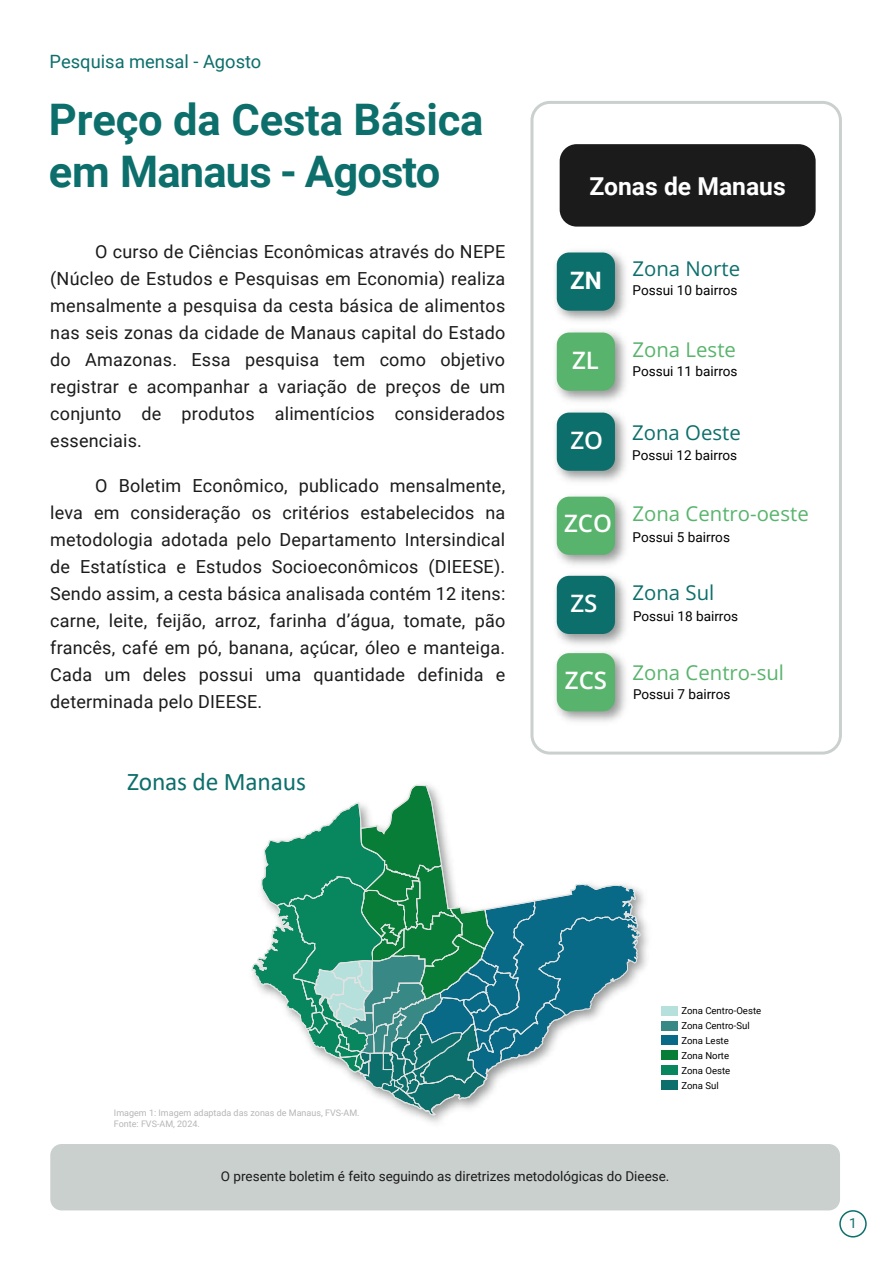
<style>
.page{position:relative;width:893px;height:1263px;background:#fff}
.page>*{position:absolute;margin:0;border:0;box-sizing:border-box;transform-origin:0 0}
.t1{font:700 43.5px/52.2px "Roboto";letter-spacing:-.005em;color:#0c6f6b}
.t2{font:25.5px "Calibri";letter-spacing:-.005em;color:#0c6f6b}
.t3{font:700 24.6px "Roboto";color:#fff}
.t4{font:600 24px "Open Sans";color:#fff}
.t5{font:700 24px "Roboto";color:#fff}
.t6{font:20.4px "Open Sans";color:#58b46c}
.t7{font:20.4px "Open Sans";color:#0c6f6b}
.t8{font:18.3px "Roboto";color:#0c6f6b}
.t9{font:18px/27px "Roboto";letter-spacing:.01em;color:#1b1b1b;text-align:justify}
.t10{font:13.8px "Roboto";color:#0c6f6b}
.t11{font:13.5px "Roboto";color:#000}
.t12{font:13.5px "Roboto";color:#1b1b1b}
.t13{font:9.6px/14.9px "Roboto";color:#000}
.t14{font:9px/10.5px "Roboto";color:#b6b6b6}
</style>
<div class="page">
<div style="left:50px;top:1144px;width:790px;height:66px;background:#cad0ce;border-radius:11px"></div>
<div style="left:530px;top:101px;width:312px;height:653px;border:3px solid #cad0ce;border-radius:18px"></div>
<img style="left:555px;top:251px;width:71px;height:70px">
<div style="left:557px;top:252px;width:58px;height:59px;background:#0c6f6b;border-radius:12px"></div>
<img style="left:555px;top:331px;width:71px;height:71px">
<div style="left:557px;top:333px;width:58px;height:58px;background:#58b46c;border-radius:12px"></div>
<img style="left:555px;top:411px;width:71px;height:154px">
<div style="left:557px;top:413px;width:58px;height:58px;background:#0c6f6b;border-radius:12px"></div>
<div style="left:557px;top:497px;width:58px;height:58px;background:#58b46c;border-radius:12px"></div>
<img style="left:555px;top:575px;width:71px;height:69px">
<div style="left:557px;top:576px;width:58px;height:58px;background:#0c6f6b;border-radius:12px"></div>
<img style="left:555px;top:644px;width:71px;height:78px">
<div style="left:557px;top:653px;width:58px;height:58px;background:#58b46c;border-radius:12px"></div>
<div style="left:560px;top:144px;width:256px;height:83px;background:#1b1b1b;border-radius:17px"></div>
<div style="left:839px;top:1210px;width:28px;height:27px;border:2px solid #0c6f6b;border-radius:50%"></div>
<svg style="left:252px;top:785px;width:389px;height:330px"></svg>
<div style="left:661px;top:1006px;width:16px;height:9px;background:#b6e0db"></div>
<div style="left:661px;top:1021px;width:16px;height:9px;background:#388885"></div>
<div style="left:661px;top:1036px;width:16px;height:9px;background:#086a87"></div>
<div style="left:661px;top:1051px;width:16px;height:9px;background:#077d37"></div>
<div style="left:661px;top:1065px;width:16px;height:10px;background:#08875f"></div>
<div style="left:661px;top:1080px;width:16px;height:9px;background:#0c6f6b"></div>
<p class="t8" style="left:50px;top:48px;width:213px">Pesquisa mensal - Agosto</p>
<h1 class="t1" style="left:49px;top:92px;width:436px">Preço da Cesta Básica em Manaus - Agosto</h1>
<p class="t9" style="left:50px;top:238px;width:457px;text-indent:45px">O curso de Ciências Econômicas através do NEPE (Núcleo de Estudos e Pesquisas em Economia) realiza mensalmente a pesquisa da cesta básica de alimentos nas seis zonas da cidade de Manaus capital do Estado do Amazonas. Essa pesquisa tem como objetivo registrar e acompanhar a variação de preços de um conjunto de produtos alimentícios considerados essenciais.</p>
<p class="t9" style="left:50px;top:472px;width:457px;text-indent:45px">O Boletim Econômico, publicado mensalmente, leva em consideração os critérios estabelecidos na metodologia adotada pelo Departamento Intersindical de Estatística e Estudos Socioeconômicos (DIEESE).<br>Sendo assim, a cesta básica analisada contém 12 itens: carne, leite, feijão, arroz, farinha d’água, tomate, pão francês, café em pó, banana, açúcar, óleo e manteiga.<br>Cada um deles possui uma quantidade definida e determinada pelo DIEESE.</p>
<h2 class="t2" style="left:127px;top:763px;width:181px">Zonas de Manaus</h2>
<h3 class="t3" style="left:589px;top:169px;width:198px">Zonas de Manaus</h3>
<h3 class="t5" style="left:570px;top:263px;width:33px">ZN</h3>
<h3 class="t4" style="left:572px;top:343px;width:28px">ZL</h3>
<h3 class="t4" style="left:570px;top:423px;width:34px">ZO</h3>
<h3 class="t4" style="left:564px;top:507px;width:49px">ZCO</h3>
<h3 class="t4" style="left:570px;top:587px;width:29px">ZS</h3>
<h3 class="t4" style="left:565px;top:663px;width:44px">ZCS</h3>
<p class="t7" style="left:633px;top:255px;width:109px">Zona Norte</p>
<p class="t11" style="left:633px;top:281px;width:107px">Possui 10 bairros</p>
<p class="t6" style="left:633px;top:335px;width:105px">Zona Leste</p>
<p class="t11" style="left:633px;top:362px;width:107px">Possui 11 bairros</p>
<p class="t7" style="left:632px;top:418px;width:110px">Zona Oeste</p>
<p class="t11" style="left:632px;top:445px;width:107px">Possui 12 bairros</p>
<p class="t6" style="left:633px;top:499px;width:178px">Zona Centro-oeste</p>
<p class="t11" style="left:633px;top:528px;width:99px">Possui 5 bairros</p>
<p class="t7" style="left:633px;top:578px;width:83px">Zona Sul</p>
<p class="t11" style="left:633px;top:606px;width:107px">Possui 18 bairros</p>
<p class="t6" style="left:633px;top:658px;width:153px">Zona Centro-sul</p>
<p class="t11" style="left:633px;top:685px;width:99px">Possui 7 bairros</p>
<p class="t14" style="left:114px;top:1107px;width:247px">Imagem 1: Imagem adaptada das zonas de Manaus, FVS-AM.<br>Fonte: FVS-AM, 2024.</p>
<p class="t13" style="left:681px;top:1003px;width:81px">Zona Centro-Oeste<br>Zona Centro-Sul<br>Zona Leste<br>Zona Norte<br>Zona Oeste<br>Zona Sul</p>
<p class="t12" style="left:221px;top:1167px;width:450px">O presente boletim é feito seguindo as diretrizes metodológicas do Dieese.</p>
<p class="t10" style="left:849px;top:1213px;width:9px">1</p>
</div>
